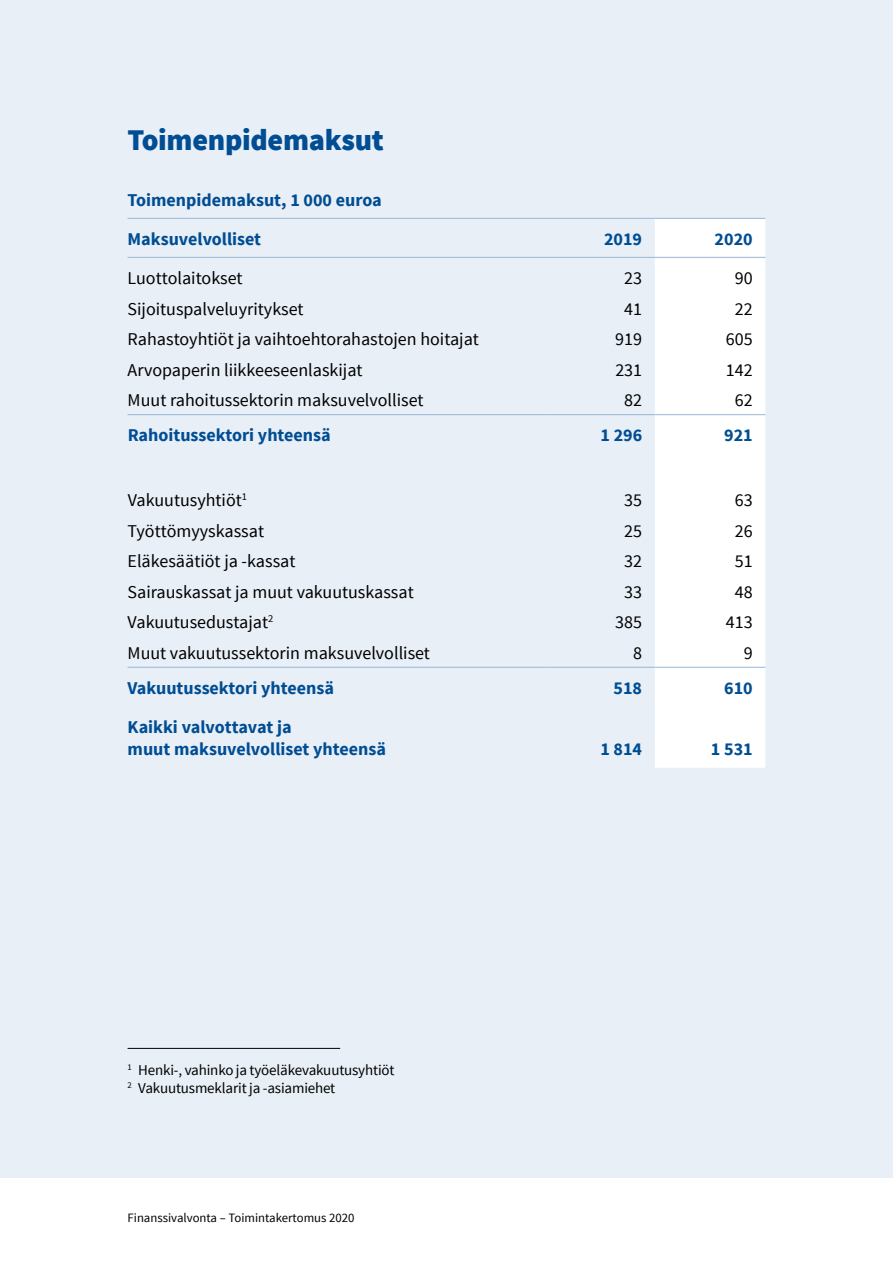
<style>
.page{position:relative;width:893px;height:1263px;background:#fff}
.page>*{position:absolute;margin:0;border:0;box-sizing:border-box;transform-origin:0 0}
.Otsikko_1{font:900 30px "Source Sans Pro";letter-spacing:-.01em;color:#004d93}
.Leipäteksti{font:18px "Source Sans Pro";color:#000}
.Otsikko_3{font:700 18px/22.5px "Source Sans Pro";color:#004d93}
.ALAVIITE{font:15px "Source Sans Pro";letter-spacing:-.01em;color:#000}
.t1{font:12.75px "Source Sans Pro";color:#000}
</style>
<div class="page">
<div style="left:0;top:0;width:893px;height:1178px;background:#e8eff7"></div>
<div style="left:655px;top:219px;width:110px;height:549px;background:#fff"></div>
<hr style="left:128px;top:218px;width:416px;height:1px;background:#99b8d4">
<hr style="left:544px;top:218px;width:111px;height:1px;background:#99b8d4">
<hr style="left:655px;top:218px;width:110px;height:1px;background:#99b8d4">
<hr style="left:128px;top:257px;width:416px;height:1px;background:#99b8d4">
<hr style="left:544px;top:257px;width:111px;height:1px;background:#99b8d4">
<hr style="left:655px;top:257px;width:110px;height:1px;background:#99b8d4">
<hr style="left:128px;top:414px;width:416px;height:1px;background:#99b8d4">
<hr style="left:544px;top:414px;width:111px;height:1px;background:#99b8d4">
<hr style="left:655px;top:414px;width:110px;height:1px;background:#99b8d4">
<hr style="left:128px;top:667px;width:416px;height:1px;background:#99b8d4">
<hr style="left:544px;top:667px;width:111px;height:1px;background:#99b8d4">
<hr style="left:655px;top:667px;width:110px;height:1px;background:#99b8d4">
<hr style="left:128px;top:1048px;width:212px;height:1px;background:#000">
<h1 class="Otsikko_1" style="left:128px;top:121px;width:258px">Toimenpidemaksut</h1>
<h3 class="Otsikko_3" style="left:128px;top:189px;width:256px">Toimenpidemaksut, 1 000 euroa</h3>
<h3 class="Otsikko_3" style="left:128px;top:228px;width:135px">Maksuvelvolliset</h3>
<h3 class="Otsikko_3" style="left:604px;top:228px;width:40px">2019</h3>
<h3 class="Otsikko_3" style="left:715px;top:228px;width:40px">2020</h3>
<p class="Leipäteksti" style="left:128px;top:267px;width:116px">Luottolaitokset</p>
<p class="Leipäteksti" style="left:624px;top:267px;width:19px">23</p>
<p class="Leipäteksti" style="left:735px;top:267px;width:19px">90</p>
<p class="Leipäteksti" style="left:128px;top:297px;width:177px">Sijoituspalveluyritykset</p>
<p class="Leipäteksti" style="left:624px;top:297px;width:19px">41</p>
<p class="Leipäteksti" style="left:735px;top:297px;width:19px">22</p>
<p class="Leipäteksti" style="left:128px;top:328px;width:353px">Rahastoyhtiöt ja vaihtoehtorahastojen hoitajat</p>
<p class="Leipäteksti" style="left:615px;top:328px;width:28px">919</p>
<p class="Leipäteksti" style="left:726px;top:328px;width:28px">605</p>
<p class="Leipäteksti" style="left:128px;top:358px;width:236px">Arvopaperin liikkeeseenlaskijat</p>
<p class="Leipäteksti" style="left:615px;top:358px;width:28px">231</p>
<p class="Leipäteksti" style="left:726px;top:358px;width:28px">142</p>
<p class="Leipäteksti" style="left:128px;top:389px;width:297px">Muut rahoitussektorin maksuvelvolliset</p>
<p class="Leipäteksti" style="left:624px;top:389px;width:19px">82</p>
<p class="Leipäteksti" style="left:735px;top:389px;width:19px">62</p>
<h3 class="Otsikko_3" style="left:128px;top:424px;width:205px">Rahoitussektori yhteensä</h3>
<h3 class="Otsikko_3" style="left:600px;top:424px;width:43px">1 296</h3>
<h3 class="Otsikko_3" style="left:724px;top:424px;width:30px">921</h3>
<p class="Leipäteksti" style="left:128px;top:489px;width:121px">Vakuutusyhtiöt<sup>1</sup></p>
<p class="Leipäteksti" style="left:624px;top:489px;width:19px">35</p>
<p class="Leipäteksti" style="left:735px;top:489px;width:19px">63</p>
<p class="Leipäteksti" style="left:128px;top:520px;width:138px">Työttömyyskassat</p>
<p class="Leipäteksti" style="left:624px;top:520px;width:19px">25</p>
<p class="Leipäteksti" style="left:735px;top:520px;width:19px">26</p>
<p class="Leipäteksti" style="left:128px;top:550px;width:169px">Eläkesäätiöt ja -kassat</p>
<p class="Leipäteksti" style="left:624px;top:550px;width:19px">32</p>
<p class="Leipäteksti" style="left:735px;top:550px;width:19px">51</p>
<p class="Leipäteksti" style="left:128px;top:581px;width:288px">Sairauskassat ja muut vakuutuskassat</p>
<p class="Leipäteksti" style="left:624px;top:581px;width:19px">33</p>
<p class="Leipäteksti" style="left:735px;top:581px;width:19px">48</p>
<p class="Leipäteksti" style="left:128px;top:611px;width:147px">Vakuutusedustajat<sup>2</sup></p>
<p class="Leipäteksti" style="left:615px;top:611px;width:28px">385</p>
<p class="Leipäteksti" style="left:726px;top:611px;width:28px">413</p>
<p class="Leipäteksti" style="left:128px;top:642px;width:304px">Muut vakuutussektorin maksuvelvolliset</p>
<p class="Leipäteksti" style="left:633px;top:642px;width:10px">8</p>
<p class="Leipäteksti" style="left:744px;top:642px;width:10px">9</p>
<h3 class="Otsikko_3" style="left:128px;top:677px;width:208px">Vakuutussektori yhteensä</h3>
<h3 class="Otsikko_3" style="left:614px;top:677px;width:30px">518</h3>
<h3 class="Otsikko_3" style="left:724px;top:677px;width:30px">610</h3>
<h3 class="Otsikko_3" style="left:128px;top:716px;width:260px">Kaikki valvottavat ja<br>muut maksuvelvolliset yhteensä</h3>
<h3 class="Otsikko_3" style="left:600px;top:738px;width:43px">1 814</h3>
<h3 class="Otsikko_3" style="left:711px;top:738px;width:43px">1 531</h3>
<p class="ALAVIITE" style="left:128px;top:1060px;width:269px"><sup>1</sup> Henki-, vahinko ja työeläkevakuutusyhtiöt</p>
<p class="ALAVIITE" style="left:128px;top:1078px;width:209px"><sup>2</sup> Vakuutusmeklarit ja -asiamiehet</p>
<p class="t1" style="left:128px;top:1210px;width:228px">Finanssivalvonta – Toimintakertomus 2020</p>
</div>
